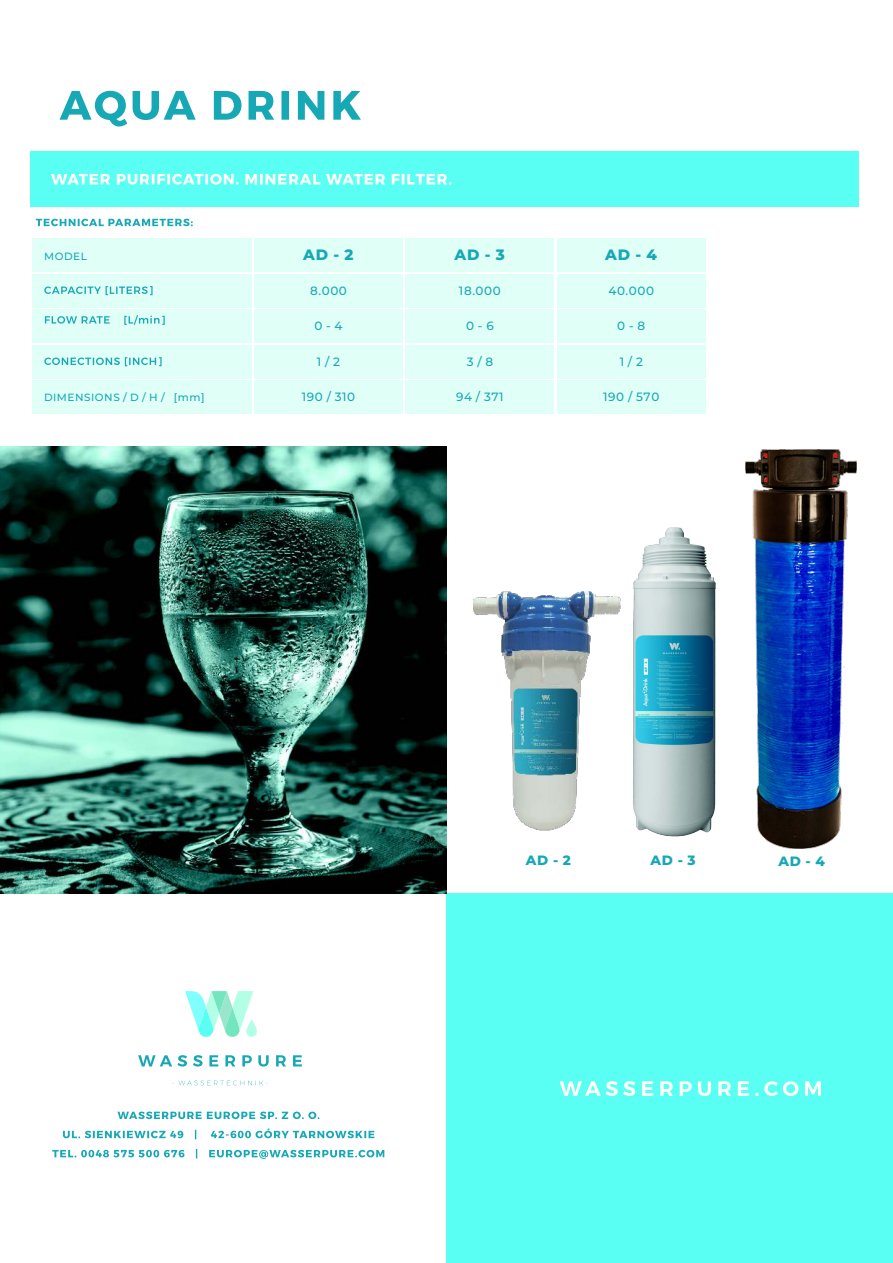
<style>
.page{position:relative;width:893px;height:1263px;background:#fff}
.page>*{position:absolute;margin:0;border:0;box-sizing:border-box;transform-origin:0 0}
.t1{font:800 15px "Montserrat";color:#17a8b5}
.t2{font:800 13.5px "Montserrat";color:#17a8b5}
.t3{font:500 12px "Montserrat";letter-spacing:.05em;color:#17a8b5}
.t4{font:500 10.5px "Montserrat";letter-spacing:.05em;color:#17a8b5}
</style>
<div class="page">
<div style="left:30px;top:151px;width:828px;height:55px;background:#59fff2"></div>
<svg style="left:36px;top:219px;width:157px;height:7px"></svg>
<svg style="left:51px;top:174px;width:400px;height:11px"></svg>
<svg style="left:60px;top:91px;width:301px;height:36px"></svg>
<div style="left:254px;top:239px;width:149px;height:33px;background:#e0fff7"></div>
<div style="left:405px;top:239px;width:149px;height:33px;background:#e0fff7"></div>
<div style="left:557px;top:239px;width:149px;height:33px;background:#e0fff7"></div>
<div style="left:32px;top:239px;width:220px;height:33px;background:#e0fff7"></div>
<div style="left:32px;top:274px;width:220px;height:33px;background:#e0fff7"></div>
<div style="left:32px;top:310px;width:220px;height:33px;background:#e0fff7"></div>
<div style="left:32px;top:345px;width:220px;height:33px;background:#e0fff7"></div>
<div style="left:32px;top:381px;width:220px;height:33px;background:#e0fff7"></div>
<svg style="left:44px;top:286px;width:109px;height:9px"></svg>
<svg style="left:45px;top:315px;width:120px;height:10px"></svg>
<svg style="left:44px;top:357px;width:118px;height:9px"></svg>
<div style="left:254px;top:274px;width:149px;height:33px;background:#e0fff7"></div>
<div style="left:405px;top:274px;width:149px;height:33px;background:#e0fff7"></div>
<div style="left:557px;top:274px;width:149px;height:33px;background:#e0fff7"></div>
<div style="left:254px;top:310px;width:149px;height:33px;background:#e0fff7"></div>
<div style="left:405px;top:310px;width:149px;height:33px;background:#e0fff7"></div>
<div style="left:557px;top:310px;width:149px;height:33px;background:#e0fff7"></div>
<div style="left:254px;top:345px;width:149px;height:33px;background:#e0fff7"></div>
<div style="left:405px;top:345px;width:149px;height:33px;background:#e0fff7"></div>
<div style="left:557px;top:345px;width:149px;height:33px;background:#e0fff7"></div>
<div style="left:254px;top:381px;width:149px;height:33px;background:#e0fff7"></div>
<div style="left:405px;top:381px;width:149px;height:33px;background:#e0fff7"></div>
<div style="left:557px;top:381px;width:149px;height:33px;background:#e0fff7"></div>
<div style="left:446px;top:893px;width:447px;height:370px;background:#59fff2"></div>
<svg style="left:172px;top:1080px;width:96px;height:5px"></svg>
<svg style="left:185px;top:991px;width:72px;height:46px"></svg>
<svg style="left:138px;top:1055px;width:164px;height:11px"></svg>
<svg style="left:560px;top:1081px;width:261px;height:15px"></svg>
<svg style="left:52px;top:1111px;width:332px;height:48px"></svg>
<img style="left:0;top:446px;width:446px;height:447px">
<img style="left:633px;top:527px;width:83px;height:310px">
<img style="left:745px;top:449px;width:111px;height:400px">
<img style="left:473px;top:592px;width:147px;height:239px">
<p class="t4" style="left:44px;top:249px;width:44px">MODEL</p>
<p class="t4" style="left:44px;top:390px;width:162px">DIMENSIONS / D / H / [mm]</p>
<p class="t1" style="left:303px;top:245px;width:52px">AD - 2</p>
<p class="t1" style="left:454px;top:245px;width:52px">AD - 3</p>
<p class="t1" style="left:605px;top:245px;width:53px">AD - 4</p>
<p class="t3" style="left:310px;top:283px;width:38px">8.000</p>
<p class="t3" style="left:459px;top:283px;width:43px">18.000</p>
<p class="t3" style="left:608px;top:283px;width:47px">40.000</p>
<p class="t3" style="left:314px;top:319px;width:30px">0 - 4</p>
<p class="t3" style="left:466px;top:319px;width:29px">0 - 6</p>
<p class="t3" style="left:617px;top:319px;width:29px">0 - 8</p>
<p class="t3" style="left:317px;top:354px;width:25px">1 / 2</p>
<p class="t3" style="left:467px;top:354px;width:28px">3 / 8</p>
<p class="t3" style="left:620px;top:354px;width:25px">1 / 2</p>
<p class="t3" style="left:302px;top:389px;width:55px">190 / 310</p>
<p class="t3" style="left:456px;top:389px;width:49px">94 / 371</p>
<p class="t3" style="left:603px;top:389px;width:58px">190 / 570</p>
<p class="t2" style="left:526px;top:852px;width:47px">AD - 2</p>
<p class="t2" style="left:651px;top:852px;width:47px">AD - 3</p>
<p class="t2" style="left:778px;top:852px;width:48px">AD - 4</p>
</div>
